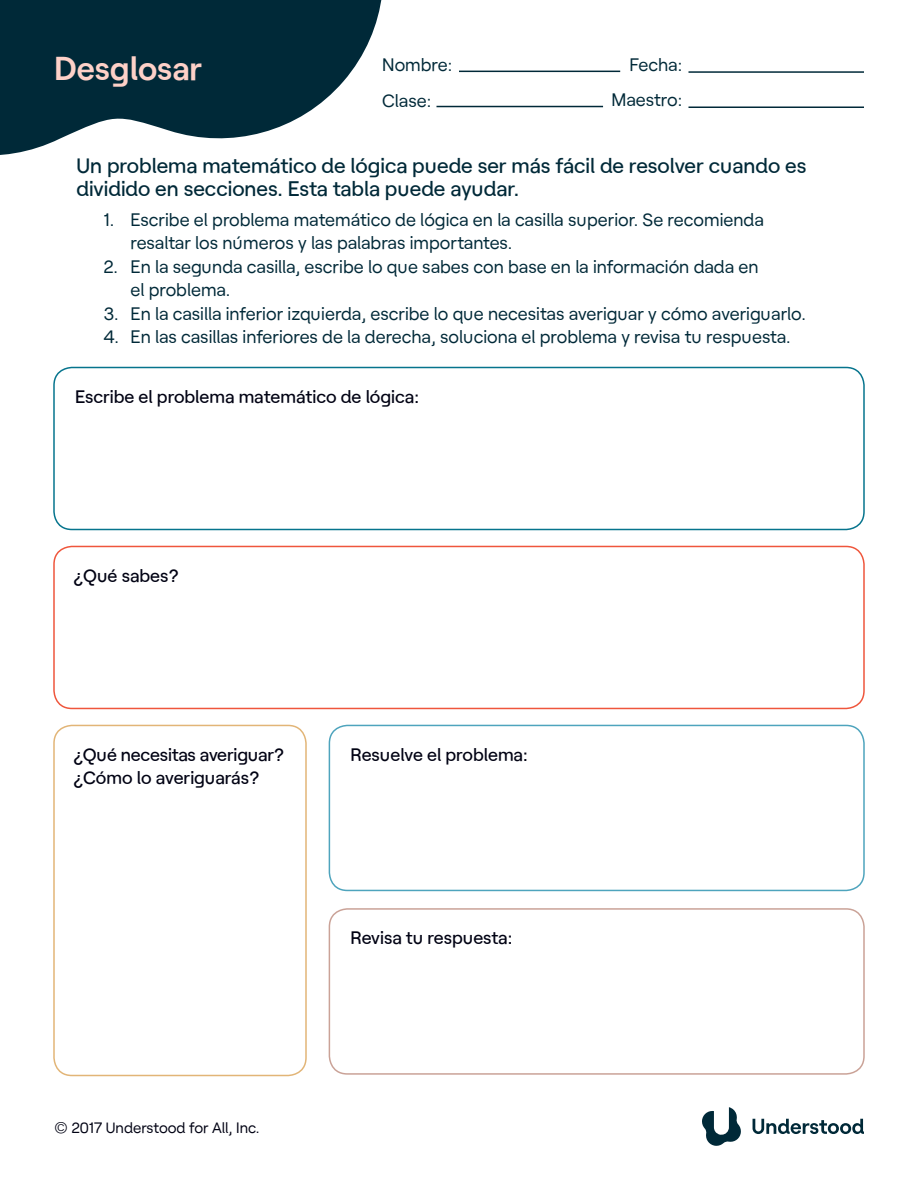
<style>
.page{position:relative;width:918px;height:1188px;background:#fff}
.page>*{position:absolute;margin:0;border:0;box-sizing:border-box;transform-origin:0 0}
.t1{font:600 33px "Roobert 12 E";color:#fed1c8}
.t2{font:500 21px/23.1px "Roobert 12 E";color:#002938}
.t3{font:18px/35.2px "Roobert 12 E";color:#002938}
.t4{font:500 18px/23.4px "Roobert 12 E";color:#000213}
.t5{font:15px "Roobert 12 E";color:#000213}
</style>
<div class="page">
<hr style="left:688px;top:71px;width:176px;height:2px;background:#002938">
<hr style="left:688px;top:106px;width:176px;height:2px;background:#002938">
<hr style="left:436px;top:106px;width:167px;height:1px;background:#002938">
<hr style="left:459px;top:71px;width:161px;height:1px;background:#002938">
<svg style="left:0;top:0;width:382px;height:155px;fill:#002938"></svg>
<svg style="left:753px;top:1119px;width:111px;height:15px"></svg>
<svg style="left:702px;top:1107px;width:39px;height:39px"></svg>
<div style="left:53px;top:367px;width:812px;height:163px;border:2px solid #06748d;border-radius:18px"></div>
<div style="left:329px;top:725px;width:536px;height:166px;border:2px solid #4ea4bd;border-radius:18px"></div>
<div style="left:53px;top:546px;width:812px;height:163px;border:2px solid #ef563c;border-radius:18px"></div>
<div style="left:329px;top:908px;width:536px;height:167px;border:2px solid #caa297;border-radius:18px"></div>
<div style="left:53px;top:725px;width:254px;height:351px;border:2px solid #e2b577;border-radius:18px"></div>
<h1 class="t1" style="left:54px;top:43px;width:150px">Desglosar</h1>
<p class="t3" style="left:382px;top:46px;width:72px">Nombre:<br>Clase:</p>
<p class="t3" style="left:612px;top:46px;width:72px;text-align:right">Fecha:<br>Maestro:</p>
<p class="t2" style="left:76px;top:152px;width:732px">Un problema matemático de lógica puede ser más fácil de resolver cuando es dividido en secciones. Esta tabla puede ayudar.</p>
<p class="t3" style="left:130px;top:207px;width:635px;line-height:23.4px;text-indent:-27px">1. Escribe el problema matemático de lógica en la casilla superior. Se recomienda resaltar los números y las palabras importantes.</p>
<p class="t3" style="left:130px;top:253px;width:630px;line-height:23.4px;text-indent:-27px">2. En la segunda casilla, escribe lo que sabes con base en la información dada en el problema.</p>
<p class="t3" style="left:104px;top:294px;width:704px">3. En la casilla inferior izquierda, escribe lo que necesitas averiguar y cómo averiguarlo.</p>
<p class="t3" style="left:104px;top:318px;width:689px">4. En las casillas inferiores de la derecha, soluciona el problema y revisa tu respuesta.</p>
<p class="t4" style="left:75px;top:383px;width:346px">Escribe el problema matemático de lógica:</p>
<p class="t4" style="left:75px;top:562px;width:105px">¿Qué sabes?</p>
<p class="t4" style="left:75px;top:741px;width:211px">¿Qué necesitas averiguar? ¿Cómo lo averiguarás?</p>
<p class="t4" style="left:350px;top:741px;width:179px">Resuelve el problema:</p>
<p class="t4" style="left:350px;top:925px;width:163px">Revisa tu respuesta:</p>
<p class="t5" style="left:54px;top:1117px;width:207px">© 2017 Understood for All, Inc.</p>
</div>
